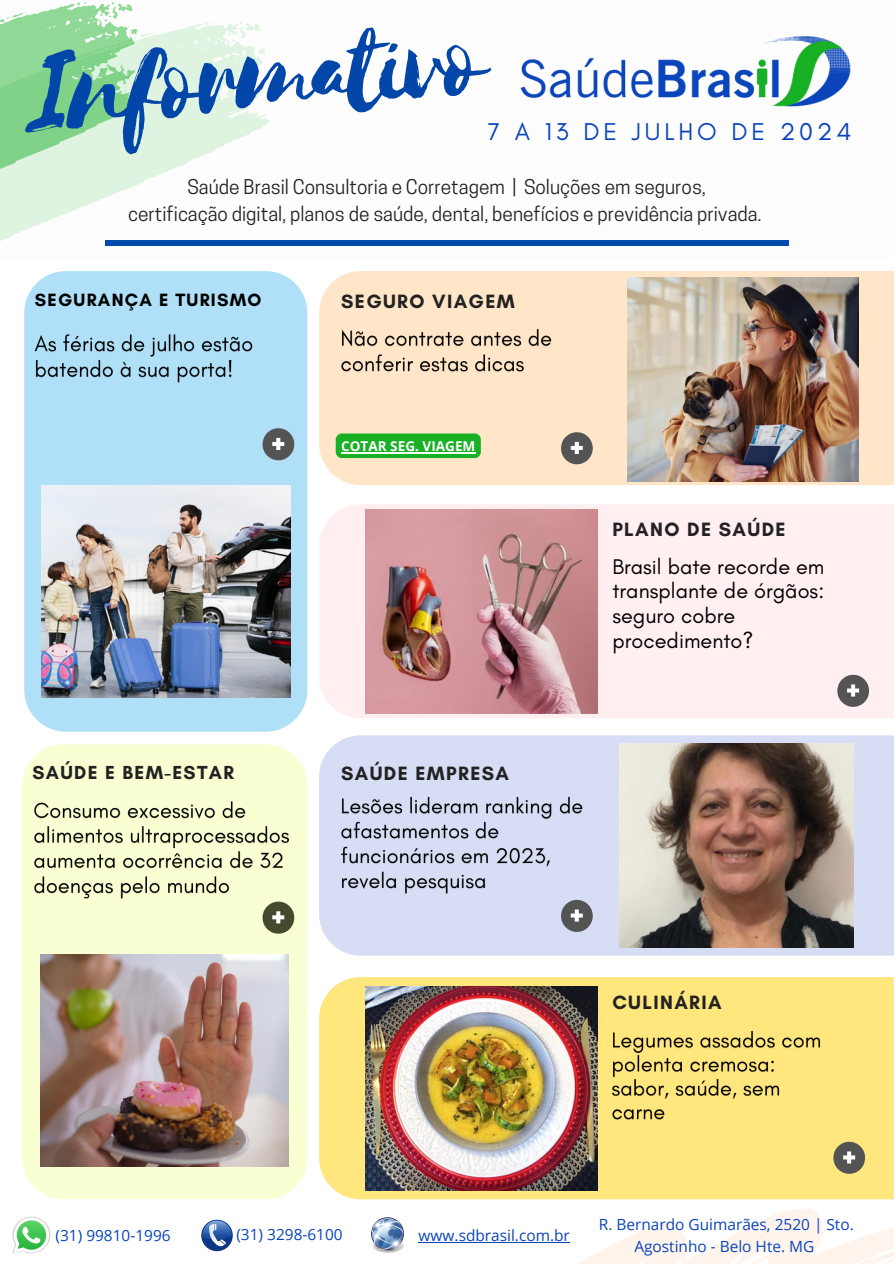
<style>
.page{position:relative;width:894px;height:1264px;background:#fff}
.page>*{position:absolute;margin:0;border:0;box-sizing:border-box;transform-origin:0 0}
.t1{font:132.6px "Selima";color:#0146a8}
.t2{font:24.75px "Glacial Indifference";letter-spacing:.16em;color:#0a44bc}
.t3{font:21.6px/24.8px "Glacial Indifference";color:#000}
.t4{font:700 19.65px "Glacial Indifference";letter-spacing:.07em;color:#222}
.t5{font:700 19.2px "Glacial Indifference";letter-spacing:.07em;color:#222}
.t6{font:19.05px/26.2px "Cooper Hewitt";color:#222;text-align:center}
.t7{font:700 18.15px "Glacial Indifference";letter-spacing:.07em;color:#000}
.t8{font:15.45px/21.3px "Open Sans";color:#0a44bc;text-align:center}
.t9{font:700 13.5px "Open Sans";color:#fff}
</style>
<div class="page">
<div style="left:24px;top:278px;width:283px;height:453px;background:#b0e0f8"></div>
<img style="left:41px;top:485px;width:249px;height:213px">
<svg style="left:262px;top:428px;width:32px;height:32px"></svg>
<div style="left:319px;top:271px;width:574px;height:214px;background:#ffe6c8"></div>
<div style="left:319px;top:504px;width:574px;height:214px;background:#ffeff0"></div>
<img style="left:365px;top:509px;width:232px;height:204px">
<div style="left:319px;top:977px;width:574px;height:222px;background:#ffe77e"></div>
<svg style="left:504px;top:1179px;width:389px;height:84px"></svg>
<div style="left:22px;top:744px;width:285px;height:455px;background:#f9ffd2"></div>
<img style="left:40px;top:954px;width:249px;height:212px">
<svg style="left:262px;top:901px;width:32px;height:32px"></svg>
<div style="left:319px;top:735px;width:574px;height:220px;background:#d6ddf4"></div>
<img style="left:338px;top:793px;width:246px;height:103px">
<img style="left:619px;top:743px;width:234px;height:204px">
<div style="left:105px;top:240px;width:683px;height:5px;background:#004aad"></div>
<svg style="left:24px;top:23px;width:264px;height:327px"></svg>
<svg style="left:204px;top:22px;width:10px;height:3px"></svg>
<svg style="left:227px;top:22px;width:40px;height:34px"></svg>
<svg style="left:0;top:2px;width:160px;height:328px"></svg>
<svg style="left:77px;top:2px;width:9px;height:4px"></svg>
<svg style="left:0;top:11px;width:26px;height:17px"></svg>
<svg style="left:99px;top:2px;width:55px;height:48px"></svg>
<img style="left:520px;top:36px;width:331px;height:71px">
<img style="left:365px;top:986px;width:232px;height:204px">
<svg style="left:201px;top:1219px;width:32px;height:32px"></svg>
<svg style="left:202px;top:1220px;width:30px;height:30px"></svg>
<svg style="left:202px;top:1220px;width:30px;height:26px"></svg>
<img style="left:12px;top:1216px;width:39px;height:38px">
<svg style="left:14px;top:1217px;width:35px;height:35px"></svg>
<svg style="left:561px;top:432px;width:31px;height:32px"></svg>
<svg style="left:837px;top:674px;width:31px;height:33px"></svg>
<svg style="left:833px;top:1141px;width:31px;height:32px"></svg>
<svg style="left:561px;top:899px;width:31px;height:32px"></svg>
<img style="left:627px;top:277px;width:231px;height:204px">
<svg style="left:371px;top:1217px;width:33px;height:36px"></svg>
<img style="left:32px;top:330px;width:224px;height:55px">
<img style="left:32px;top:797px;width:260px;height:104px">
<img style="left:338px;top:326px;width:216px;height:51px">
<img style="left:609px;top:1027px;width:214px;height:97px">
<hr style="left:418px;top:1241px;width:151px;height:1px;background:#0a44bc">
<div style="left:335px;top:433px;width:145px;height:25px;background:#18b025;border-radius:6px"></div>
<hr style="left:341px;top:452px;width:134px;height:1px;background:#fff">
<h1 class="t1" style="left:27px;top:23px;width:457px;rotate:-5deg">Informativo</h1>
<p class="t2" style="left:487px;top:117px;width:365px">7 A 13 DE JULHO DE 2024</p>
<h5 class="t6" style="left:128px;top:176px;width:635px">Saúde Brasil Consultoria e Corretagem | Soluções em seguros,<br>certificação digital, planos de saúde, dental, benefícios e previdência privada.</h5>
<p class="t7" style="left:35px;top:289px;width:228px">SEGURANÇA E TURISMO</p>
<p class="t4" style="left:341px;top:289px;width:175px">SEGURO VIAGEM</p>
<p class="t9" style="left:341px;top:436px;width:136px">COTAR SEG. VIAGEM</p>
<h3 class="t5" style="left:32px;top:761px;width:203px">SAÚDE E BEM-ESTAR</h3>
<h4 class="t4" style="left:341px;top:761px;width:169px">SAÚDE EMPRESA</h4>
<h3 class="t4" style="left:612px;top:517px;width:175px">PLANO DE SAÚDE</h3>
<p class="t3" style="left:612px;top:554px;width:213px">Brasil bate recorde em transplante de órgãos: seguro cobre procedimento?</p>
<p class="t4" style="left:612px;top:990px;width:111px">CULINÁRIA</p>
<h6 class="t8" style="left:56px;top:1223px;width:116px">(31) 99810-1996</h6>
<h2 class="t8" style="left:236px;top:1223px;width:108px">(31) 3298-6100</h2>
<h3 class="t8" style="left:418px;top:1224px;width:153px">www.sdbrasil.com.br</h3>
<p class="t8" style="left:598px;top:1213px;width:256px">R. Bernardo Guimarães, 2520 | Sto.<br>Agostinho - Belo Hte. MG</p>
</div>
